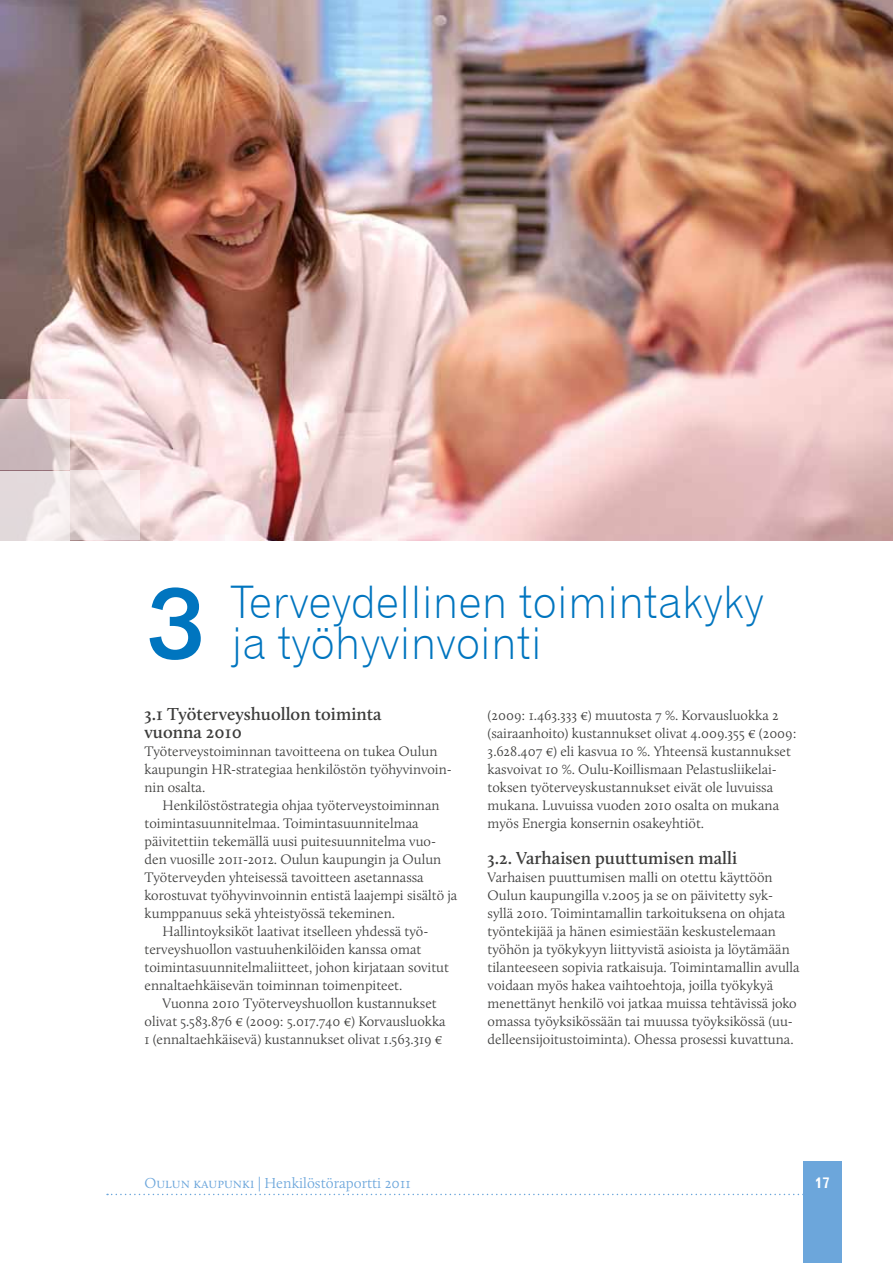
<style>
.page{position:relative;width:893px;height:1263px;background:#fff}
.page>*{position:absolute;margin:0;border:0;box-sizing:border-box;transform-origin:0 0}
.t1{font:102.3px "Gothic 725 BT Bold A";color:#0075bf}
.t2{font:45px/40.5px "Gothic 720 BT Light B";color:#0075bf}
.t3{font:600 18px/18px "Calluna";color:#3c3c3b}
.t4{font:300 15px "Calluna";color:#6ca6db}
.t5{font:15px "Gothic 720 BT Bold B";color:#fff}
.t6{font:300 14.25px/18px "Calluna";color:#3c3c3b}
</style>
<div class="page">
<div style="left:803px;top:1161px;width:38px;height:102px;background:#6ca6db"></div>
<svg style="left:107px;top:1194px;width:696px;height:1px"></svg>
<img style="left:0;top:0;width:893px;height:540px">
<svg style="left:0;top:471px;width:70px;height:70px;fill:#e3dadc"></svg>
<svg style="left:0;top:400px;width:70px;height:70px;background:#d9c9cb"></svg>
<svg style="left:71px;top:471px;width:69px;height:69px;fill:#ecdfdf"></svg>
<h1 class="t1" style="left:145px;top:566px;width:62px">3</h1>
<h2 class="t2" style="left:231px;top:581px;width:534px">Terveydellinen toimintakyky ja työhyvinvointi</h2>
<p class="t3" style="left:145px;top:705px;width:239px">3.1 Työterveyshuollon toiminta vuonna 2010</p>
<p class="t6" style="left:145px;top:742px;width:309px">Työterveystoiminnan tavoitteena on tukea Oulun kaupungin HR-strategiaa henkilöstön työhyvinvoin&shy;nin osalta.</p>
<p class="t6" style="left:163px;top:796px;width:278px">Henkilöstöstrategia ohjaa työterveystoiminnan</p>
<p class="t6" style="left:145px;top:814px;width:276px">toimintasuunnitelmaa. Toimintasuunnitelmaa</p>
<p class="t6" style="left:145px;top:832px;width:293px">päivitettiin tekemällä uusi puitesuunnitelma vuo-</p>
<p class="t6" style="left:145px;top:850px;width:298px">den vuosille 2011-2012. Oulun kaupungin ja Oulun</p>
<p class="t6" style="left:145px;top:868px;width:281px">Työterveyden yhteisessä tavoitteen asetannassa</p>
<p class="t6" style="left:145px;top:886px;width:314px">korostuvat työhyvinvoinnin entistä laajempi sisältö ja</p>
<p class="t6" style="left:145px;top:904px;width:252px">kumppanuus sekä yhteistyössä tekeminen.</p>
<p class="t6" style="left:163px;top:922px;width:267px">Hallintoyksiköt laativat itselleen yhdessä työ-</p>
<p class="t6" style="left:145px;top:940px;width:278px">terveyshuollon vastuuhenkilöiden kanssa omat</p>
<p class="t6" style="left:145px;top:958px;width:306px">toimintasuunnitelmaliitteet, johon kirjataan sovitut</p>
<p class="t6" style="left:145px;top:976px;width:259px">ennaltaehkäisevän toiminnan toimenpiteet.</p>
<p class="t6" style="left:163px;top:994px;width:276px">Vuonna 2010 Työterveyshuollon kustannukset</p>
<p class="t6" style="left:145px;top:1012px;width:303px">olivat 5.583.876 € (2009: 5.017.740 €) Korvausluokka</p>
<p class="t6" style="left:145px;top:1030px;width:299px">1 (ennaltaehkäisevä) kustannukset olivat 1.563.319 €</p>
<p class="t6" style="left:488px;top:706px;width:311px">(2009: 1.463.333 €) muutosta 7 %. Korvausluokka 2 (sairaanhoito) kustannukset olivat 4.009.355 € (2009:<br>3.628.407 €) eli kasvua 10 %. Yhteensä kustannukset kasvoivat 10 %. Oulu-Koillismaan Pelastusliikelai&shy;toksen työterveyskustannukset eivät ole luvuissa mukana. Luvuissa vuoden 2010 osalta on mukana myös Energia konsernin osakeyhtiöt.</p>
<p class="t3" style="left:488px;top:849px;width:251px">3.2. Varhaisen puuttumisen malli</p>
<p class="t6" style="left:488px;top:868px;width:314px">Varhaisen puuttumisen malli on otettu käyttöön Oulun kaupungilla v.2005 ja se on päivitetty syk&shy;syllä 2010. Toimintamallin tarkoituksena on ohjata työntekijää ja hänen esimiestään keskustelemaan työhön ja työkykyyn liittyvistä asioista ja löytämään tilanteeseen sopivia ratkaisuja. Toimintamallin avulla voidaan myös hakea vaihtoehtoja, joilla työkykyä menettänyt henkilö voi jatkaa muissa tehtävissä joko omassa työyksikössään tai muussa työyksikössä (uu&shy;delleensijoitustoiminta). Ohessa prosessi kuvattuna.</p>
<p class="t4" style="left:145px;top:1174px;width:268px">Oulun kaupunki | Henkilöstöraportti 2011</p>
<p class="t5" style="left:815px;top:1173px;width:17px">17</p>
</div>
